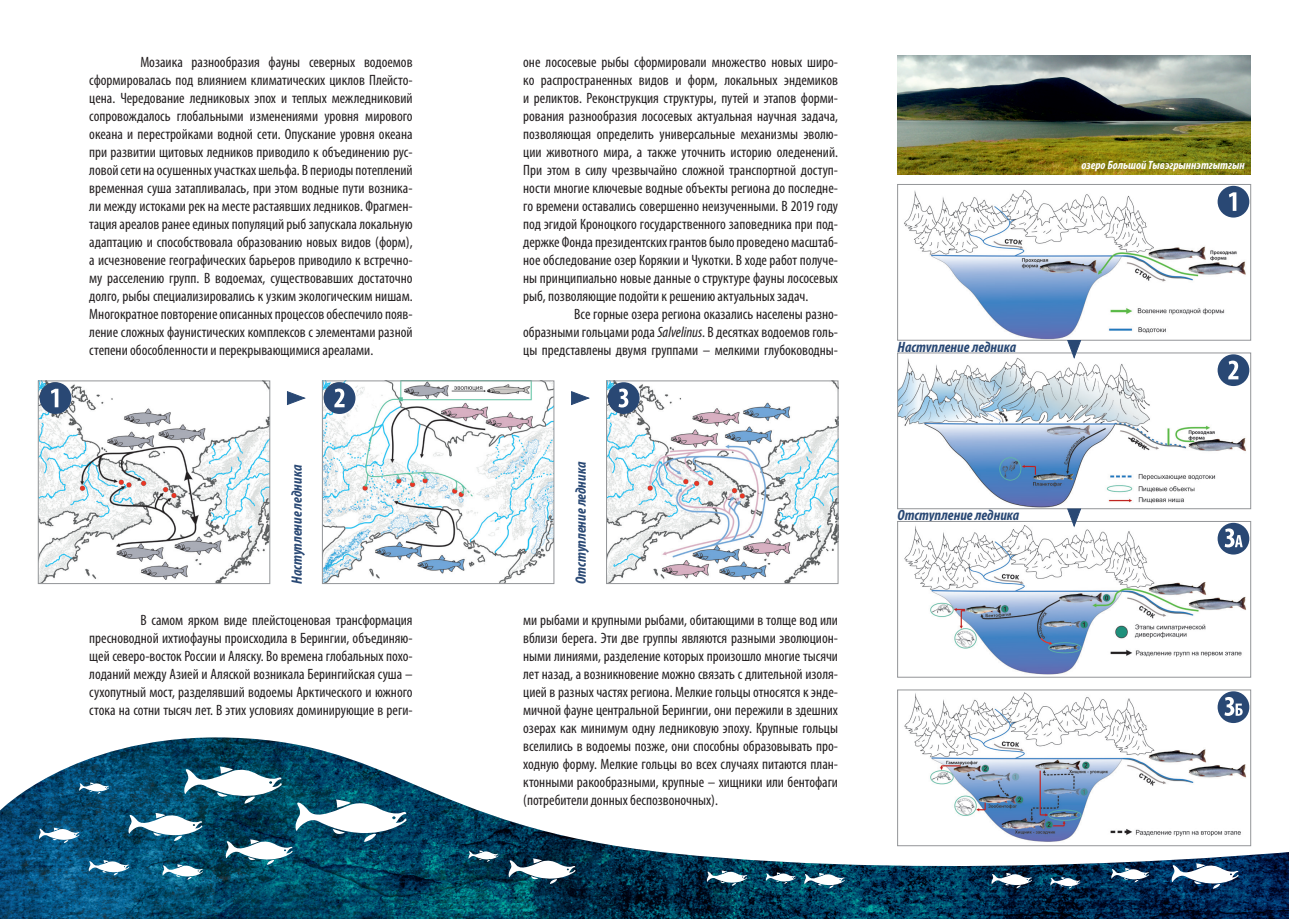
<style>
.page{position:relative;width:1289px;height:919px;background:#fff}
.page>*{position:absolute;margin:0;border:0;box-sizing:border-box;transform-origin:0 0}
.t1{font:condensed 15px/18px "Myriad Pro";color:#231f20;text-align:justify}
.t2{font:italic 700 condensed 15px "Myriad Pro";color:#294874}
.t3{font:italic 700 condensed 12px "Myriad Pro";color:#fff}
.s1{font-style:italic}
</style>
<div class="page">
<img style="left:0;top:737px;width:1288px;height:181px">
<svg style="left:508px;top:858px;width:67px;height:26px"></svg>
<svg style="left:1171px;top:863px;width:67px;height:25px"></svg>
<svg style="left:706px;top:870px;width:41px;height:15px"></svg>
<svg style="left:804px;top:872px;width:40px;height:16px"></svg>
<svg style="left:991px;top:872px;width:40px;height:16px"></svg>
<svg style="left:39px;top:766px;width:367px;height:113px;background:#2c6983"></svg>
<svg style="left:765px;top:872px;width:30px;height:11px"></svg>
<svg style="left:468px;top:850px;width:30px;height:11px"></svg>
<svg style="left:1050px;top:877px;width:30px;height:11px"></svg>
<svg style="left:1111px;top:867px;width:37px;height:15px"></svg>
<svg style="left:287px;top:391px;width:18px;height:14px"></svg>
<svg style="left:571px;top:391px;width:18px;height:14px"></svg>
<img style="left:40px;top:382px;width:228px;height:199px">
<div style="left:38px;top:380px;width:232px;height:203px;border:1px solid #939598"></div>
<img style="left:324px;top:382px;width:228px;height:199px">
<div style="left:322px;top:380px;width:232px;height:203px;border:1px solid #939598"></div>
<img style="left:608px;top:382px;width:228px;height:199px">
<div style="left:606px;top:380px;width:232px;height:203px;border:1px solid #939598"></div>
<div style="left:40px;top:382px;width:31px;height:32px;background:#294874;border-radius:50%"></div>
<svg style="left:51px;top:389px;width:7px;height:18px"></svg>
<img style="left:904px;top:186px;width:344px;height:152px">
<div style="left:897px;top:184px;width:353px;height:156px;border:1px solid #939598"></div>
<div style="left:1217px;top:186px;width:32px;height:31px;background:#294874;border-radius:50%"></div>
<svg style="left:1229px;top:192px;width:7px;height:19px"></svg>
<div style="left:324px;top:382px;width:31px;height:32px;background:#294874;border-radius:50%"></div>
<svg style="left:334px;top:388px;width:10px;height:19px"></svg>
<img style="left:899px;top:355px;width:349px;height:152px">
<div style="left:897px;top:353px;width:353px;height:156px;border:1px solid #939598"></div>
<div style="left:1217px;top:354px;width:32px;height:32px;background:#294874;border-radius:50%"></div>
<svg style="left:1228px;top:360px;width:10px;height:19px"></svg>
<div style="left:608px;top:382px;width:31px;height:32px;background:#294874;border-radius:50%"></div>
<svg style="left:618px;top:388px;width:10px;height:19px"></svg>
<img style="left:897px;top:55px;width:353px;height:120px">
<img style="left:904px;top:525px;width:344px;height:150px">
<div style="left:897px;top:521px;width:353px;height:156px;border:1px solid #939598"></div>
<div style="left:1217px;top:522px;width:32px;height:32px;background:#294874;border-radius:50%"></div>
<svg style="left:1224px;top:528px;width:18px;height:19px"></svg>
<img style="left:899px;top:691px;width:349px;height:152px">
<div style="left:897px;top:689px;width:353px;height:156px;border:1px solid #939598"></div>
<div style="left:1217px;top:691px;width:32px;height:32px;background:#294874;border-radius:50%"></div>
<svg style="left:1224px;top:697px;width:18px;height:18px"></svg>
<svg style="left:1067px;top:340px;width:13px;height:18px"></svg>
<svg style="left:1067px;top:508px;width:13px;height:18px"></svg>
<p class="t1" style="left:89px;top:52px;width:325px;text-indent:51px">Мозаика разнообразия фауны северных водоемов сформировалась под влиянием климатических циклов Плейсто&shy;цена. Чередование ледниковых эпох и теплых межледниковий сопровождалось глобальными изменениями уровня мирового океана и перестройками водной сети. Опускание уровня океана при развитии щитовых ледников приводило к объединению рус&shy;ловой сети на осушенных участках шельфа. В периоды потеплений временная суша затапливалась, при этом водные пути возника&shy;ли между истоками рек на месте растаявших ледников. Фрагмен&shy;тация ареалов ранее единых популяций рыб запускала локальную адаптацию и способствовала образованию новых видов (форм), а исчезновение географических барьеров приводило к встречно&shy;му расселению групп. В водоемах, существовавших достаточно долго, рыбы специализировались к узким экологическим нишам.<br>Многократное повторение описанных процессов обеспечило появ&shy;ление сложных фаунистических комплексов с элементами разной степени обособленности и перекрывающимися ареалами.</p>
<p class="t1" style="left:523px;top:52px;width:316px">оне лососевые рыбы сформировали множество новых широ&shy;ко распространенных видов и форм, локальных эндемиков и реликтов. Реконструкция структуры, путей и этапов форми&shy;рования разнообразия лососевых актуальная научная задача, позволяющая определить универсальные механизмы эволю&shy;ции животного мира, а также уточнить историю оледенений.<br>При этом в силу чрезвычайно сложной транспортной доступ&shy;ности многие ключевые водные объекты региона до последне&shy;го времени оставались совершенно неизученными. В 2019 году под эгидой Кроноцкого государственного заповедника при под&shy;держке Фонда президентских грантов было проведено масштаб&shy;ное обследование озер Корякии и Чукотки. В ходе работ получе&shy;ны принципиально новые данные о структуре фауны лососевых рыб, позволяющие подойти к решению актуальных задач.</p>
<p class="t1" style="left:523px;top:304px;width:316px;text-indent:51px">Все горные озера региона оказались населены разно&shy;образными гольцами рода <span class="s1">Salvelinus</span>. В десятках водоемов голь&shy;цы представлены двумя группами – мелкими глубоководны-</p>
<p class="t2" style="left:287px;top:583px;width:120px;rotate:-90deg">Наступление ледника</p>
<p class="t2" style="left:571px;top:583px;width:123px;rotate:-90deg">Отступление ледника</p>
<p class="t1" style="left:89px;top:610px;width:325px;text-indent:51px">В самом ярком виде плейстоценовая трансформация пресноводной ихтиофауны происходила в Берингии, объединяю&shy;щей северо-восток России и Аляску. Во времена глобальных похо&shy;лоданий между Азией и Аляской возникала Берингийская суша – сухопутный мост, разделявший водоемы Арктического и южного стока на сотни тысяч лет. В этих условиях доминирующие в реги-</p>
<p class="t1" style="left:523px;top:610px;width:316px">ми рыбами и крупными рыбами, обитающими в толще вод или вблизи берега. Эти две группы являются разными эволюцион&shy;ными линиями, разделение которых произошло многие тысячи лет назад, а возникновение можно связать с длительной изоля&shy;цией в разных частях региона. Мелкие гольцы относятся к энде&shy;мичной фауне центральной Берингии, они пережили в здешних озерах как минимум одну ледниковую эпоху. Крупные гольцы вселились в водоемы позже, они способны образовывать про&shy;ходную форму. Мелкие гольцы во всех случаях питаются план&shy;ктонными ракообразными, крупные – хищники или бентофаги (потребители донных беспозвоночных).</p>
<p class="t2" style="left:897px;top:337px;width:120px">Наступление ледника</p>
<p class="t2" style="left:897px;top:505px;width:123px">Отступление ледника</p>
<p class="t3" style="left:1081px;top:157px;width:165px">озеро Большой Тывэгрыннэтгытгын</p>
</div>
